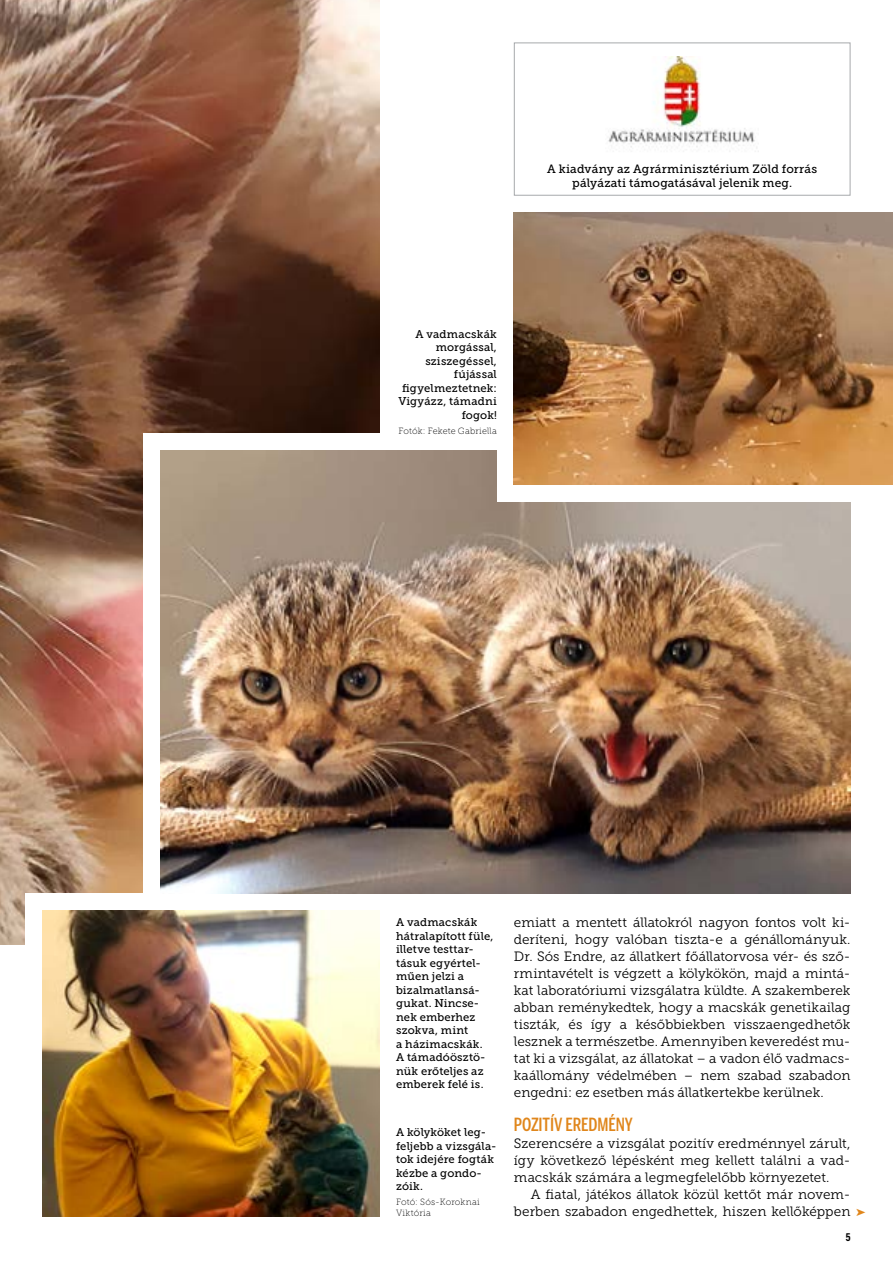
<style>
.page{position:relative;width:893px;height:1263px;background:#fff}
.page>*{position:absolute;margin:0;border:0;box-sizing:border-box;transform-origin:0 0}
.t1{font:500 18px "Benton Sans Comp";letter-spacing:-.01em;color:#e0861b}
.t2{font:13.5px/17px "Museo Slab 300";letter-spacing:.005em;color:#000;text-align:justify}
.t3{font:12px/14.4px "Museo Slab 500";letter-spacing:.015em;color:#000;text-align:center}
.t4{font:11.25px/13.5px "Museo Slab 500";letter-spacing:.015em;color:#000}
.t5{font:700 10.5px "Benton Sans Comp";color:#000}
.t6{font:9px/10.8px "Museo Slab 100";letter-spacing:.015em;color:#000}
</style>
<div class="page">
<img style="left:0;top:0;width:379px;height:944px">
<div style="left:26px;top:893px;width:370px;height:68px;background:#fff"></div>
<div style="left:143px;top:434px;width:371px;height:493px;background:#fff"></div>
<img style="left:160px;top:451px;width:690px;height:442px">
<img style="left:43px;top:910px;width:336px;height:306px">
<div style="left:514px;top:43px;width:336px;height:153px;border:1px solid #a7a9ac"></div>
<img style="left:608px;top:57px;width:151px;height:95px">
<div style="left:497px;top:417px;width:381px;height:85px;background:#fff"></div>
<img style="left:514px;top:213px;width:379px;height:272px">
<p class="t3" style="left:547px;top:161px;width:272px">A kiadvány az Agrárminisztérium Zöld forrás pályázati támogatásával jelenik meg.</p>
<p class="t4" style="left:398px;top:327px;width:100px;text-align:right">A vadmacskák morgással, sziszegéssel, fújással figyelmeztetnek:<br>Vigyázz, támadni fogok!</p>
<p class="t6" style="left:398px;top:425px;width:100px">Fotók: Fekete Gabriella</p>
<p class="t4" style="left:396px;top:915px;width:99px">A vadmacskák hátralapított füle, illetve testtar&shy;tásuk egyértel&shy;műen jelzi a bizalmatlansá&shy;gukat. Nincse&shy;nek emberhez szokva, mint<br>a házimacskák.<br>A támadóösztö&shy;nük erőteljes az emberek felé is.</p>
<p class="t4" style="left:396px;top:1126px;width:102px">A kölyköket leg&shy;feljebb a vizsgála&shy;tok idejére fogták kézbe a gondo&shy;zóik.</p>
<p class="t6" style="left:396px;top:1197px;width:85px">Fotó: Sós-Koroknai<br>Viktória</p>
<p class="t2" style="left:514px;top:914px;width:338px">emiatt a mentett állatokról nagyon fontos volt ki&shy;deríteni, hogy valóban tiszta-e a génállományuk.<br>Dr. Sós Endre, az állatkert főállatorvosa vér- és sző&shy;rmintavételt is végzett a kölykökön, majd a mintá&shy;kat laboratóriumi vizsgálatra küldte. A szakemberek abban reménykedtek, hogy a macskák genetikailag tiszták, és így a későbbiekben visszaengedhetők lesznek a természetbe. Amennyiben keveredést mu&shy;tat ki a vizsgálat, az állatokat – a vadon élő vadmacs&shy;kaállomány védelmében – nem szabad szabadon engedni: ez esetben más állatkertekbe kerülnek.</p>
<h1 class="t1" style="left:514px;top:1114px;width:120px">POZITÍV EREDMÉNY</h1>
<p class="t2" style="left:514px;top:1135px;width:338px">Szerencsére a vizsgálat pozitív eredménnyel zárult, így következő lépésként meg kellett találni a vad&shy;macskák számára a legmegfelelőbb környezetet.</p>
<p class="t2" style="left:514px;top:1186px;width:338px;text-align:right">A fiatal, játékos állatok közül kettőt már novem&shy;berben szabadon engedhettek, hiszen kellőképpen</p>
<p class="t5" style="left:846px;top:1231px;width:6px">5</p>
</div>
